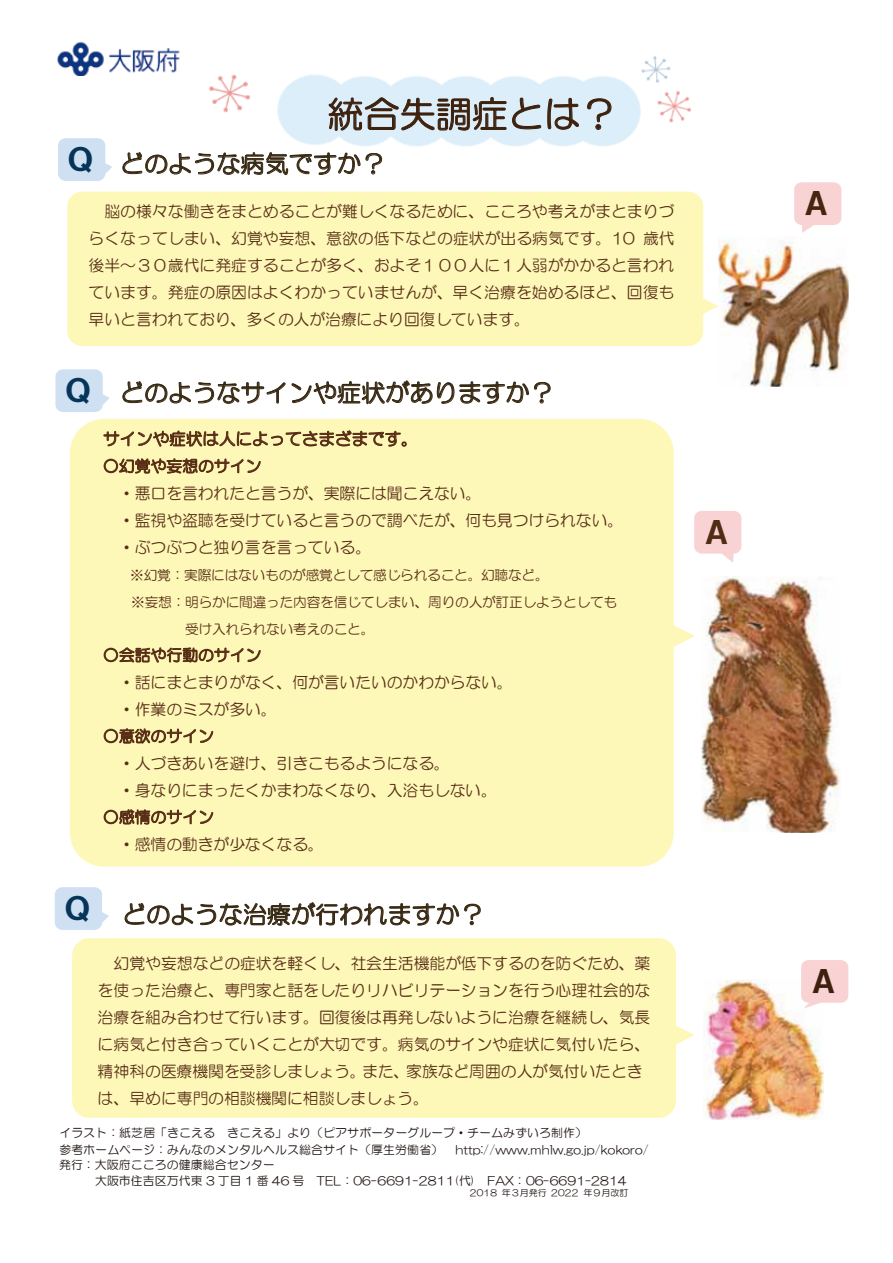
<style>
.page{position:relative;width:893px;height:1263px;background:#fff}
.page>*{position:absolute;margin:0;border:0;box-sizing:border-box;transform-origin:0 0}
.t1{font:36px "HG Maru Gothic MPRO";letter-spacing:.005em;color:#3d210d}
.t2{font:29.85px "HG Soei Kakugothic UB";color:#06355a}
.t3{font:29.85px "HG Soei Kakugothic UB";color:#472610}
.t4{font:29.85px "HG Soei Kakugothic UB";color:#512b14}
.t5{font:29.85px "HG Soei Kakugothic UB";color:#3d210d}
.t6{font:24.15px "HG Maru Gothic MPRO";color:#372812}
.t7{font:16.5px "HG Maru Gothic MPRO";color:#592e16}
.t8{font:15.9px/27px "HG Maru Gothic MPRO";color:#592e16}
.t9{font:13.65px "HG Maru Gothic MPRO";letter-spacing:-.025em;color:#592e16}
.t10{font:11.85px/17px "HG Maru Gothic MPRO";color:#221815}
.t11{font:9px "HG Maru Gothic MPRO";color:#221815}
.s1{font-family:"HG Soei Kakugothic UB";font-size:29.85px;color:#06355a}
</style>
<div class="page">
<img style="left:704px;top:980px;width:120px;height:139px">
<img style="left:719px;top:237px;width:129px;height:149px">
<img style="left:702px;top:577px;width:138px;height:255px">
<div style="left:70px;top:419px;width:604px;height:448px;background:#fdf8b8;border-radius:34px"></div>
<div style="left:67px;top:192px;width:636px;height:154px;background:#fdf8b8;border-radius:15px"></div>
<div style="left:72px;top:938px;width:604px;height:180px;background:#fdf8b8;border-radius:17px"></div>
<img style="left:277px;top:74px;width:364px;height:72px">
<svg style="left:328px;top:96px;width:251px;height:35px;background:#b5bcc0"></svg>
<svg style="left:587px;top:98px;width:25px;height:33px"></svg>
<svg style="left:124px;top:902px;width:357px;height:24px"></svg>
<svg style="left:122px;top:381px;width:163px;height:23px"></svg>
<svg style="left:291px;top:380px;width:260px;height:24px"></svg>
<img style="left:657px;top:91px;width:34px;height:32px">
<svg style="left:122px;top:152px;width:260px;height:23px"></svg>
<img style="left:209px;top:74px;width:42px;height:39px">
<img style="left:638px;top:56px;width:33px;height:29px">
<img style="left:57px;top:41px;width:123px;height:34px">
<svg style="left:58px;top:138px;width:54px;height:43px;background:#d6e4f4"></svg>
<svg style="left:794px;top:182px;width:47px;height:51px"></svg>
<svg style="left:103px;top:430px;width:304px;height:17px"></svg>
<svg style="left:104px;top:458px;width:157px;height:16px"></svg>
<svg style="left:104px;top:647px;width:157px;height:15px"></svg>
<svg style="left:104px;top:728px;width:109px;height:15px"></svg>
<svg style="left:104px;top:809px;width:109px;height:16px"></svg>
<svg style="left:694px;top:511px;width:47px;height:52px"></svg>
<svg style="left:55px;top:887px;width:54px;height:43px;background:#d6e4f4"></svg>
<svg style="left:55px;top:369px;width:55px;height:43px;background:#d7e4f4"></svg>
<svg style="left:801px;top:960px;width:47px;height:48px;background:#f9d8d8"></svg>
<svg style="left:703px;top:289px;width:15px;height:34px"></svg>
<svg style="left:676px;top:1025px;width:19px;height:20px"></svg>
<svg style="left:673px;top:619px;width:22px;height:34px"></svg>
<h1 class="t1" style="left:327px;top:96px;width:291px">統合失調症とは？</h1>
<h3 class="t6" style="left:66px;top:152px;width:321px"><span class="s1">Ｑ</span> どのような病気ですか？</h3>
<p class="t8" style="left:89px;top:198px;width:588px;text-align:justify;text-indent:16px">脳の様々な働きをまとめることが難しくなるために、こころや考えがまとまりづらくなってしまい、幻覚や妄想、意欲の低下などの症状が出る病気です。10 歳代後半～３０歳代に発症することが多く、およそ１００人に１人弱がかかると言われています。発症の原因はよくわかっていませんが、早く治療を始めるほど、回復も早いと言われており、多くの人が治療により回復しています。</p>
<h2 class="t2" style="left:63px;top:376px;width:31px">Ｑ</h2>
<h3 class="t6" style="left:120px;top:381px;width:435px">どのようなサインや症状がありますか？</h3>
<p class="t7" style="left:103px;top:430px;width:316px">サインや症状は人によってさまざまです。</p>
<p class="t8" style="left:119px;top:452px;width:506px;text-indent:-16px">○幻覚や妄想のサイン<br>・悪口を言われたと言うが、実際には聞こえない。<br>・監視や盗聴を受けていると言うので調べたが、何も見つけられない。・ぶつぶつと独り言を言っている。</p>
<p class="t9" style="left:130px;top:568px;width:420px">※幻覚：実際にはないものが感覚として感じられること。幻聴など。</p>
<p class="t9" style="left:131px;top:595px;width:488px">※妄想：明らかに間違った内容を信じてしまい、周りの人が訂正しようとしても</p>
<p class="t9" style="left:185px;top:622px;width:191px">受け入れられない考えのこと。</p>
<p class="t8" style="left:119px;top:641px;width:395px;text-indent:-16px">○会話や行動のサイン<br>・話にまとまりがなく、何が言いたいのかわからない。・作業のミスが多い。</p>
<p class="t8" style="left:119px;top:722px;width:380px;text-indent:-16px">○意欲のサイン<br>・人づきあいを避け、引きこもるようになる。<br>・身なりにまったくかまわなくなり、入浴もしない。</p>
<p class="t8" style="left:119px;top:803px;width:206px;text-indent:-16px">○感情のサイン<br>・感情の動きが少なくなる。</p>
<h2 class="t2" style="left:62px;top:893px;width:31px">Ｑ</h2>
<h3 class="t6" style="left:122px;top:902px;width:363px">どのような治療が行われますか？</h3>
<p class="t8" style="left:98px;top:949px;width:554px;text-indent:16px">幻覚や妄想などの症状を軽くし、社会生活機能が低下するのを防ぐため、薬を使った治療と、専門家と話をしたりリハビリテーションを行う心理社会的な治療を組み合わせて行います。回復後は再発しないように治療を継続し、気長に病気と付き合っていくことが大切です。病気のサインや症状に気付いたら、精神科の医療機関を受診しましょう。また、家族など周囲の人が気付いたときは、早めに専門の相談機関に相談しましょう。</p>
<p class="t10" style="left:59px;top:1124px;width:591px">イラスト：紙芝居「きこえる きこえる」より（ピアサポーターグループ・チームみずいろ制作）<br>参考ホームページ：みんなのメンタルヘルス総合サイト（厚生労働省） http://www.mhlw.go.jp/kokoro/</p>
<p class="t10" style="left:95px;top:1156px;width:533px;line-height:16.2px;text-indent:-36px">発行：大阪府こころの健康総合センター<br>大阪市住吉区万代東 3 丁目 1 番 46 号 TEL：06-6691-2811(代) FAX：06-6691-2814</p>
<p class="t11" style="left:470px;top:1188px;width:160px">2018 年３月発行 2022 年９月改訂</p>
<h2 class="t4" style="left:702px;top:517px;width:31px">Ａ</h2>
<h2 class="t3" style="left:801px;top:189px;width:31px">Ａ</h2>
<h2 class="t5" style="left:809px;top:966px;width:31px">Ａ</h2>
</div>
